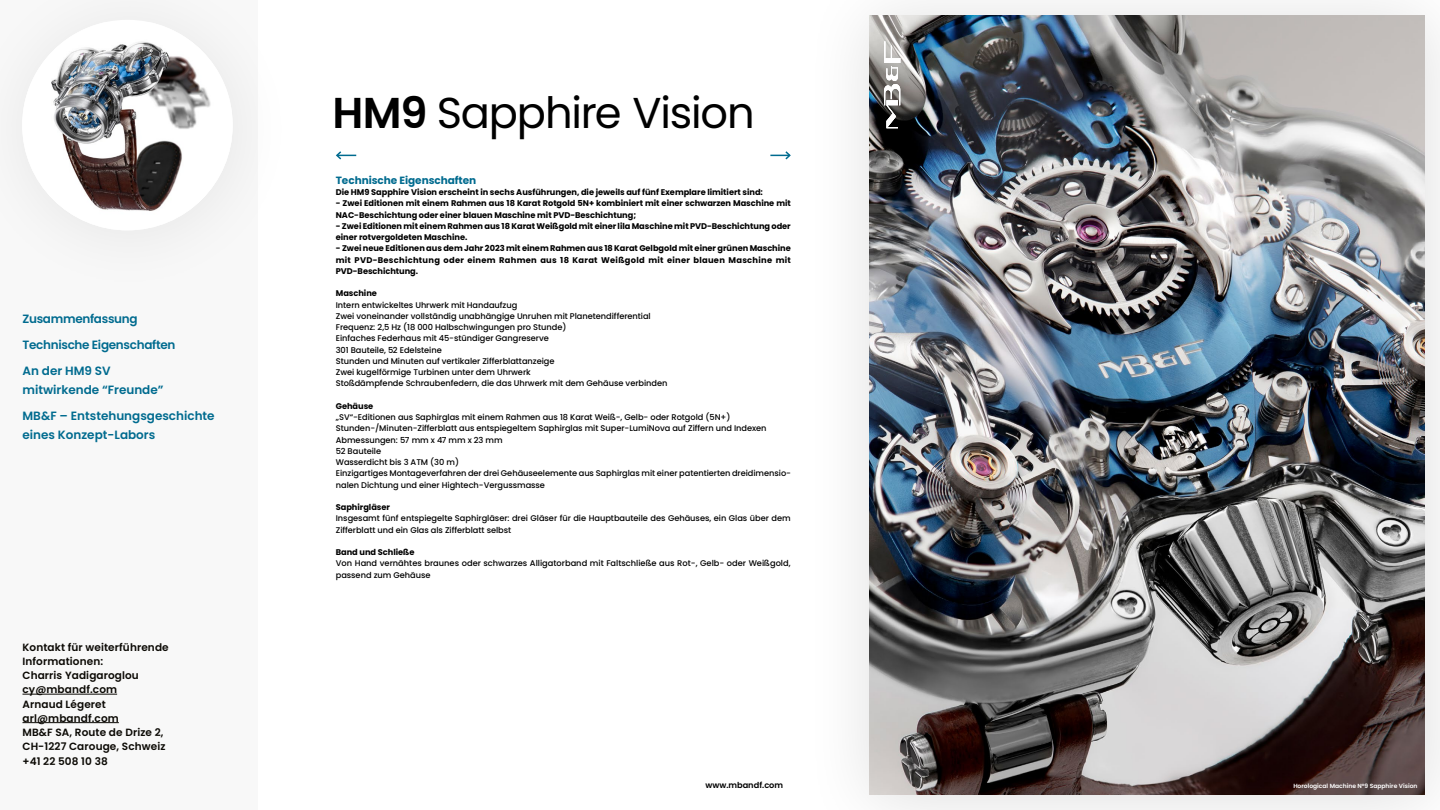
<style>
.page{position:relative;width:1440px;height:810px;background:#fff}
.page>*{position:absolute;margin:0;border:0;box-sizing:border-box;transform-origin:0 0}
.t1{font:43.2px "Poppins";letter-spacing:-.03em;color:#000}
.t2{font:600 12px/26.2px "Poppins";color:#006b8f}
.t3{font:600 12px/26.2px "Poppins";letter-spacing:-.025em;color:#006b8f}
.t4{font:600 10.5px/14.2px "Poppins";letter-spacing:.01em;color:#0b0904}
.t5{font:700 10.5px "Poppins";letter-spacing:-.005em;color:#006b8f}
.t6{font:500 8.25px/11.2px "Poppins";letter-spacing:-.005em;color:#000}
.t7{font:700 8.25px/11.2px "Poppins";letter-spacing:-.005em;color:#000}
.t8{font:600 8.25px "Poppins";color:#000}
.t9{font:600 6px "Poppins";color:#fff}
.s1{font-weight:600}
</style>
<div class="page">
<div style="left:0;top:0;width:257px;height:810px;background:#f8f8f8"></div>
<div style="left:0;top:0;width:301px;height:301px;background:#f8f8f8"></div>
<img style="left:51px;top:42px;width:159px;height:169px">
<hr style="left:22px;top:694px;width:95px;height:1px;background:#0b0904">
<hr style="left:22px;top:722px;width:97px;height:1px;background:#0b0904">
<svg style="left:336px;top:151px;width:20px;height:9px"></svg>
<svg style="left:770px;top:151px;width:21px;height:9px"></svg>
<img style="left:857px;top:5px;width:583px;height:805px">
<h2 class="t3" style="left:22px;top:305px;width:154px">Zusammenfassung<br>Technische Eigenschaften<br>An der HM9 SV</h2>
<h2 class="t2" style="left:22px;top:376px;width:194px">mitwirkende “Freunde”<br>MB&amp;F – Entstehungsgeschichte</h2>
<h2 class="t2" style="left:22px;top:421px;width:134px">eines Konzept-Labors</h2>
<p class="t4" style="left:22px;top:640px;width:148px">Kontakt für weiterführende<br>Informationen:<br>Charris Yadigaroglou cy@mbandf.com<br>Arnaud Légeret arl@mbandf.com<br>MB&amp;F SA, Route de Drize 2,<br>CH-1227 Carouge, Schweiz +41 22 508 10 38</p>
<h1 class="t1" style="left:333px;top:88px;width:424px"><span class="s1">HM9</span> Sapphire Vision</h1>
<p class="t5" style="left:336px;top:174px;width:142px">Technische Eigenschaften</p>
<p class="t7" style="left:336px;top:187px;width:429px">Die HM9 Sapphire Vision erscheint in sechs Ausführungen, die jeweils auf fünf Exemplare limitiert sind:</p>
<p class="t7" style="left:336px;top:198px;width:457px">- Zwei Editionen mit einem Rahmen aus 18 Karat Rotgold 5N+ kombiniert mit einer schwarzen Maschine mit<br>NAC-Beschichtung oder einer blauen Maschine mit PVD-Beschichtung;</p>
<p class="t7" style="left:336px;top:220px;width:457px">- Zwei Editionen mit einem Rahmen aus 18 Karat Weißgold mit einer lila Maschine mit PVD-Beschichtung oder einer rotvergoldeten Maschine.</p>
<p class="t7" style="left:336px;top:243px;width:457px;text-align:justify">- Zwei neue Editionen aus dem Jahr 2023 mit einem Rahmen aus 18 Karat Gelbgold mit einer grünen Maschine mit PVD-Beschichtung oder einem Rahmen aus 18 Karat Weißgold mit einer blauen Maschine mit PVD-Beschichtung.</p>
<p class="t7" style="left:336px;top:288px;width:43px">Maschine</p>
<p class="t6" style="left:336px;top:299px;width:333px">Intern entwickeltes Uhrwerk mit Handaufzug<br>Zwei voneinander vollständig unabhängige Unruhen mit Planetendifferential Frequenz: 2,5 Hz (18 000 Halbschwingungen pro Stunde)<br>Einfaches Federhaus mit 45-stündiger Gangreserve<br>301 Bauteile, 52 Edelsteine<br>Stunden und Minuten auf vertikaler Zifferblattanzeige<br>Zwei kugelförmige Turbinen unter dem Uhrwerk<br>Stoßdämpfende Schraubenfedern, die das Uhrwerk mit dem Gehäuse verbinden</p>
<p class="t7" style="left:336px;top:400px;width:39px">Gehäuse</p>
<p class="t6" style="left:336px;top:412px;width:457px">„SV“-Editionen aus Saphirglas mit einem Rahmen aus 18 Karat Weiß-, Gelb- oder Rotgold (5N+)<br>Stunden-/Minuten-Zifferblatt aus entspiegeltem Saphirglas mit Super-LumiNova auf Ziffern und Indexen Abmessungen: 57 mm x 47 mm x 23 mm<br>52 Bauteile<br>Wasserdicht bis 3 ATM (30 m)<br>Einzigartiges Montageverfahren der drei Gehäuseelemente aus Saphirglas mit einer patentierten dreidimensio&shy;nalen Dichtung und einer Hightech-Vergussmasse</p>
<p class="t7" style="left:336px;top:502px;width:56px">Saphirgläser</p>
<p class="t6" style="left:336px;top:513px;width:456px">Insgesamt fünf entspiegelte Saphirgläser: drei Gläser für die Hauptbauteile des Gehäuses, ein Glas über dem<br>Zifferblatt und ein Glas als Zifferblatt selbst</p>
<p class="t7" style="left:336px;top:547px;width:80px">Band und Schließe</p>
<p class="t6" style="left:336px;top:558px;width:456px">Von Hand vernähtes braunes oder schwarzes Alligatorband mit Faltschließe aus Rot-, Gelb- oder Weißgold, passend zum Gehäuse</p>
<p class="t8" style="left:705px;top:780px;width:79px">www.mbandf.com</p>
<p class="t9" style="left:1293px;top:782px;width:126px">Horological Machine N°9 Sapphire Vision</p>
</div>
